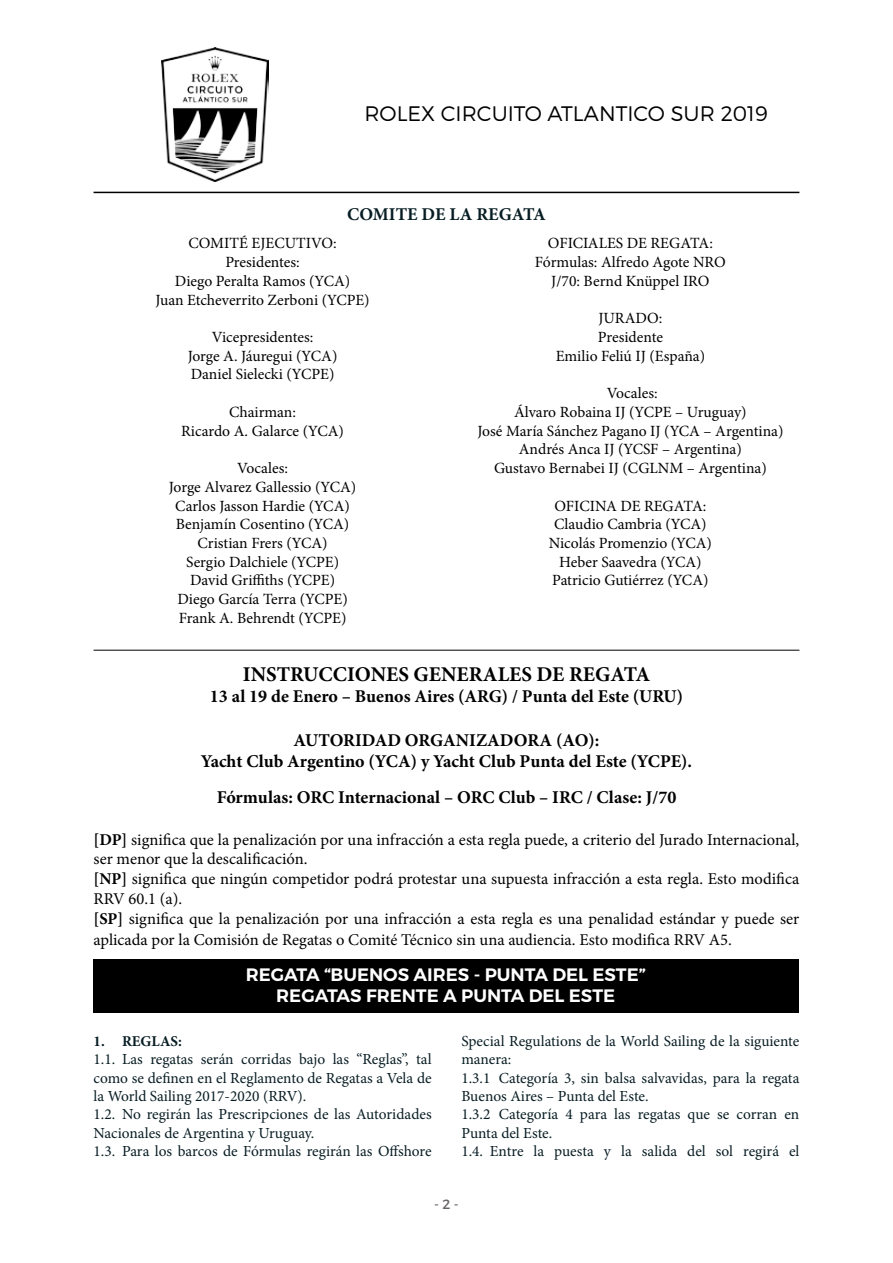
<style>
.page{position:relative;width:893px;height:1263px;background:#fff}
.page>*{position:absolute;margin:0;border:0;box-sizing:border-box;transform-origin:0 0}
.t1{font:700 21px "Minion Pro";color:#000}
.t2{font:300 21px "Montserrat";color:#000}
.t3{font:700 18px/21.6px "Minion Pro";color:#000;text-align:center}
.t4{font:600 18px/21.6px "Montserrat";color:#fff;text-align:center}
.t5{font:700 18px "Minion Pro";color:#071d24}
.t6{font:16.5px/19.8px "Minion Pro";color:#000}
.t7{font:15.6px/18.8px "Minion Pro";color:#000;text-align:center}
.t8{font:15.3px/18.5px "Minion Pro";color:#081d24}
.t9{font:700 15px "Minion Pro";color:#071d24}
.t10{font:13.5px "Montserrat";color:#686464}
.s1{font-weight:700}
</style>
<div class="page">
<hr style="left:94px;top:192px;width:705px;height:1px;background:#000">
<img style="left:162px;top:48px;width:107px;height:134px">
<div style="left:94px;top:959px;width:705px;height:53px;background:#000"></div>
<hr style="left:94px;top:650px;width:705px;height:1px;background:#000">
<h1 class="t2" style="left:364px;top:101px;width:405px">ROLEX CIRCUITO ATLANTICO SUR 2019</h1>
<p class="t5" style="left:347px;top:202px;width:200px">COMITE DE LA REGATA</p>
<p class="t7" style="left:155px;top:234px;width:216px">COMITÉ EJECUTIVO:<br>Presidentes:<br>Diego Peralta Ramos (YCA)<br>Juan Etcheverrito Zerboni (YCPE)</p>
<p class="t7" style="left:188px;top:328px;width:151px">Vicepresidentes:<br>Jorge A. Jáuregui (YCA)<br>Daniel Sielecki (YCPE)</p>
<p class="t7" style="left:181px;top:403px;width:164px">Chairman:<br>Ricardo A. Galarce (YCA)</p>
<p class="t7" style="left:169px;top:459px;width:189px">Vocales:<br>Jorge Alvarez Gallessio (YCA)<br>Carlos Jasson Hardie (YCA)<br>Benjamín Cosentino (YCA)<br>Cristian Frers (YCA)<br>Sergio Dalchiele (YCPE)<br>David Griffiths (YCPE)<br>Diego García Terra (YCPE)<br>Frank A. Behrendt (YCPE)</p>
<p class="t7" style="left:535px;top:234px;width:192px">OFICIALES DE REGATA:<br>Fórmulas: Alfredo Agote NRO<br>J/70: Bernd Knüppel IRO</p>
<p class="t7" style="left:556px;top:309px;width:151px">JURADO:<br>Presidente<br>Emilio Feliú IJ (España)</p>
<p class="t7" style="left:477px;top:384px;width:308px">Vocales:<br>Álvaro Robaina IJ (YCPE – Uruguay)<br>José María Sánchez Pagano IJ (YCA – Argentina)<br>Andrés Anca IJ (YCSF – Argentina)<br>Gustavo Bernabei IJ (CGLNM – Argentina)</p>
<p class="t7" style="left:549px;top:496px;width:165px">OFICINA DE REGATA:<br>Claudio Cambria (YCA)<br>Nicolás Promenzio (YCA)<br>Heber Saavedra (YCA)<br>Patricio Gutiérrez (YCA)</p>
<h1 class="t1" style="left:243px;top:659px;width:409px">INSTRUCCIONES GENERALES DE REGATA</h1>
<p class="t3" style="left:210px;top:686px;width:475px">13 al 19 de Enero – Buenos Aires (ARG) / Punta del Este (URU)</p>
<p class="t3" style="left:201px;top:729px;width:493px">AUTORIDAD ORGANIZADORA (AO):<br>Yacht Club Argentino (YCA) y Yacht Club Punta del Este (YCPE).</p>
<p class="t3" style="left:217px;top:786px;width:461px">Fórmulas: ORC Internacional – ORC Club – IRC / Clase: J/70</p>
<p class="t6" style="left:94px;top:829px;width:707px"><span class="s1">[DP]</span> significa que la penalización por una infracción a esta regla puede, a criterio del Jurado Internacional, ser menor que la descalificación.<br><span class="s1">[NP]</span> significa que ningún competidor podrá protestar una supuesta infracción a esta regla. Esto modifica RRV 60.1 (a).<br><span class="s1">[SP]</span> significa que la penalización por una infracción a esta regla es una penalidad estándar y puede ser</p>
<p class="t6" style="left:94px;top:930px;width:640px">aplicada por la Comisión de Regatas o Comité Técnico sin una audiencia. Esto modifica RRV A5.</p>
<p class="t4" style="left:246px;top:964px;width:402px">REGATA “BUENOS AIRES - PUNTA DEL ESTE”<br>REGATAS FRENTE A PUNTA DEL ESTE</p>
<p class="t9" style="left:94px;top:1030px;width:90px">1. REGLAS:</p>
<p class="t8" style="left:94px;top:1050px;width:340px">1.1. Las regatas serán corridas bajo las “Reglas”, tal como se definen en el Reglamento de Regatas a Vela de la World Sailing 2017-2020 (RRV).<br>1.2. No regirán las Prescripciones de las Autoridades Nacionales de Argentina y Uruguay.<br>1.3. Para los barcos de Fórmulas regirán las Offshore</p>
<p class="t8" style="left:461px;top:1031px;width:340px">Special Regulations de la World Sailing de la siguiente manera:<br>1.3.1 Categoría 3, sin balsa salvavidas, para la regata Buenos Aires – Punta del Este.<br>1.3.2 Categoría 4 para las regatas que se corran en Punta del Este.<br>1.4. Entre la puesta y la salida del sol regirá el</p>
<p class="t10" style="left:434px;top:1196px;width:26px">- 2 -</p>
</div>
